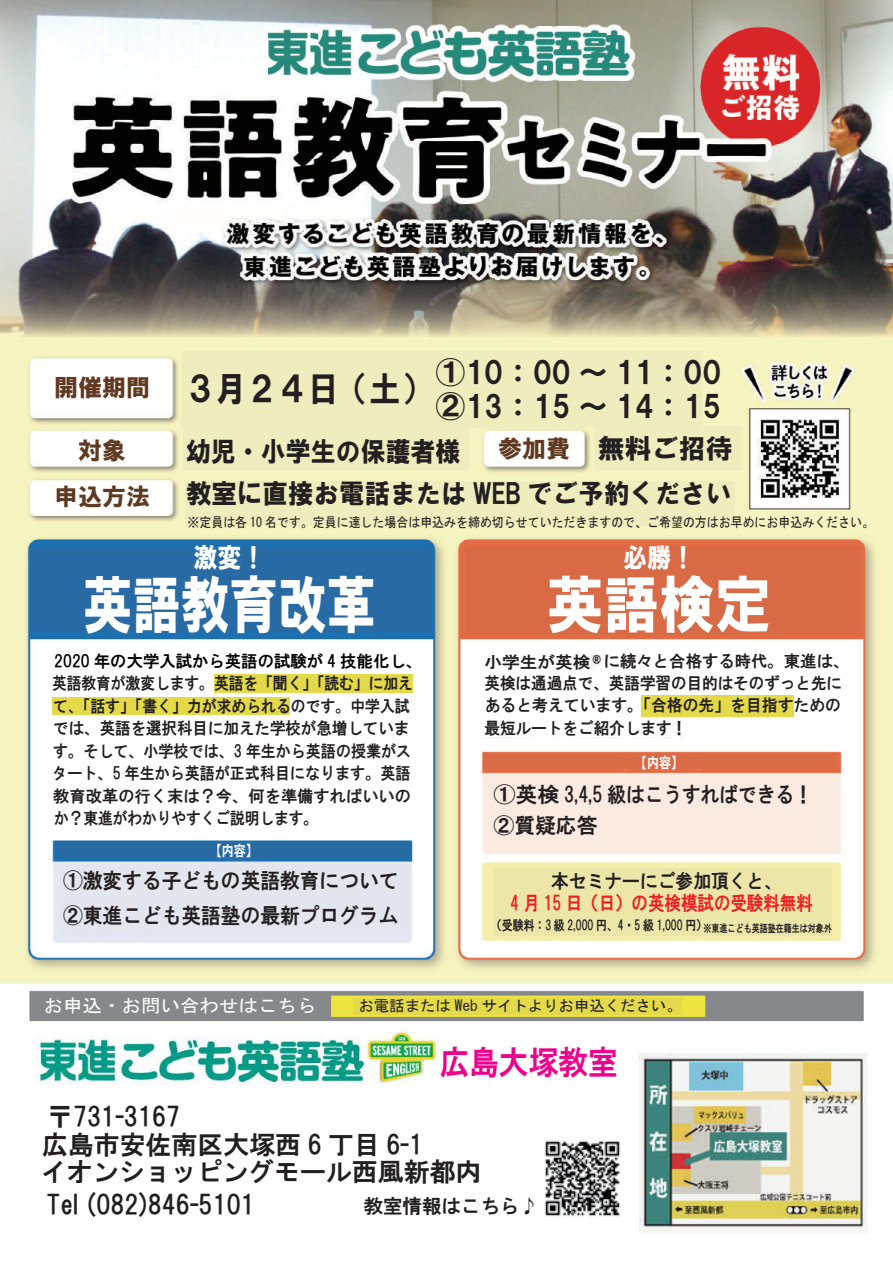
<style>
.page{position:relative;width:893px;height:1263px;background:#fff}
.page>*{position:absolute;margin:0;border:0;box-sizing:border-box;transform-origin:0 0}
.t1{font:63px "HGS Soei Kakugothic UB";color:#fff;scale:.77 1}
.t2{font:63px "HGS Soei Kakugothic UB";color:#fff;scale:.89 1}
.t3{font:34.5px "HGS Soei Kakugothic UB";color:#231f20;scale:.89 1}
.t4{font:33px "HGS Gothic E";color:#ed028c;scale:.9 1}
.t5{font:30px "HGS Soei Kakugothic UB";color:#231f20}
.t6{font:27px/42.5px "HGS Soei Kakugothic UB";color:#231f20;scale:.92 1}
.t7{font:27px "HGS Soei Kakugothic UB";color:#fff;scale:.89 1}
.t8{font:27px "HGS Soei Kakugothic UB";color:#231f20}
.t9{font:25.95px/27.5px "HGS Gothic E";color:#231f20}
.t10{font:24px/46.5px "HGS Soei Kakugothic UB";color:#5f3a20;text-align:center}
.t11{font:21px/34.8px "HGS Gothic E";color:#231f20;scale:.94 1}
.t12{font:21px/31.5px "HGS Gothic E";color:#231f20;scale:1.05 1}
.t13{font:19.5px "HGS Gothic E";color:#ee1d23;scale:.84 1}
.t14{font:19.5px "HGS Gothic E";color:#231f20;scale:.91 1}
.t15{font:19.5px "HGS Gothic E";color:#231f20}
.t16{font:18px "MS Gothic";color:#fff;scale:1.08 1}
.t17{font:16.5px/22.5px "HGS Gothic E";color:#231f20;text-align:justify;scale:.94 1}
.t18{font:16.5px/23.2px "HGS Gothic E";color:#231f20;scale:.89 1}
.t19{font:16.5px/22.5px "HGS Gothic E";color:#231f20;scale:1.07 1}
.t20{font:16.5px "HGS Gothic E";color:#000}
.t21{font:16.5px "HGS Gothic E";color:#231f20;scale:.96 1}
.t22{font:15px "MS Gothic";color:#231f20}
.t23{font:15px "HGS Gothic E";color:#fff;scale:.79 1}
.t24{font:13.5px "MS Gothic";color:#231f20;scale:.88 1}
.t25{font:13.5px "HGS Gothic E";color:#231f20;scale:.8 1}
</style>
<div class="page">
<img style="left:0;top:0;width:892px;height:1233px">
<div style="left:354px;top:998px;width:328px;height:16px;background:#e3d949"></div>
<div style="left:40px;top:995px;width:278px;height:22px;background:#87888c"></div>
<div style="left:45px;top:366px;width:108px;height:45px;background:#fff"></div>
<div style="left:60px;top:435px;width:94px;height:29px;background:#fff"></div>
<div style="left:56px;top:483px;width:94px;height:29px;background:#fff"></div>
<div style="left:494px;top:435px;width:82px;height:29px;background:#fff"></div>
<div style="left:181px;top:351px;width:520px;height:77px;background:#efecbd"></div>
<div style="left:184px;top:427px;width:285px;height:44px;background:#efecbd"></div>
<div style="left:185px;top:482px;width:550px;height:44px;background:#efecbd"></div>
<div style="left:594px;top:427px;width:148px;height:44px;background:#efecbd"></div>
<div style="left:32px;top:548px;width:400px;height:84px;background:#276aa4"></div>
<div style="left:465px;top:546px;width:395px;height:88px;background:#d86b46"></div>
<div style="left:40px;top:646px;width:379px;height:185px;background:#fff"></div>
<div style="left:60px;top:865px;width:348px;height:69px;background:#e3e6ee"></div>
<div style="left:472px;top:646px;width:118px;height:25px;background:#fff"></div>
<div style="left:602px;top:646px;width:244px;height:25px;background:#fff"></div>
<div style="left:478px;top:670px;width:369px;height:67px;background:#fff"></div>
<div style="left:491px;top:776px;width:336px;height:74px;background:#fbeae0"></div>
<div style="left:57px;top:842px;width:353px;height:16px;background:#286ba3"></div>
<div style="left:484px;top:754px;width:352px;height:15px;background:#d86b46"></div>
<div style="left:494px;top:868px;width:338px;height:67px;background:#ede6a9"></div>
<div style="left:214px;top:674px;width:198px;height:18px;background:#e3d949"></div>
<div style="left:52px;top:697px;width:238px;height:17px;background:#e3d949"></div>
<div style="left:642px;top:695px;width:152px;height:21px;background:#e3d949"></div>
<img style="left:36px;top:1030px;width:402px;height:55px">
<img style="left:538px;top:1135px;width:88px;height:88px">
<img style="left:640px;top:1053px;width:228px;height:179px">
<h3 class="t10" style="left:54px;top:364px;width:97px">開催期間</h3>
<h2 class="t3" style="left:185px;top:371px;width:277px">３月２４日（土）</h2>
<h3 class="t5" style="left:435px;top:357px;width:287px">①10：00 ～ 11：00</h3>
<h3 class="t5" style="left:435px;top:391px;width:287px">②13：15 ～ 14：15</h3>
<h3 class="t8" style="left:598px;top:435px;width:136px">無料ご招待</h3>
<h3 class="t10" style="left:54px;top:427px;width:97px">対象<br>申込方法</h3>
<h3 class="t10" style="left:498px;top:425px;width:73px">参加費</h3>
<h3 class="t6" style="left:186px;top:430px;width:595px">幼児・小学生の保護者様<br>教室に直接お電話または WEB でご予約ください</h3>
<p class="t24" style="left:188px;top:515px;width:782px">※定員は各 10 名です。定員に達した場合は申込みを締め切らせていただきますので、ご希望の方はお早めにお申込みください。</p>
<h3 class="t7" style="left:194px;top:544px;width:82px">激変！</h3>
<h1 class="t1" style="left:84px;top:572px;width:381px">英語教育改革</h1>
<p class="t20" style="left:54px;top:653px;width:369px">2020 年の大学入試から英語の試験が 4 技能化し、</p>
<p class="t18" style="left:52px;top:671px;width:407px">英語教育が激変します。英語を「聞く」「読む」に加えて、「話す」「書く」力が求められるのです。中学入試</p>
<p class="t17" style="left:52px;top:717px;width:383px">では、英語を選択科目に加えた学校が急増しています。そして、小学校では、3 年生から英語の授業がスタート、5 年生から英語が正式科目になります。英語教育改革の行く末は？今、何を準備すればいいのか？東進がわかりやすくご説明します。</p>
<p class="t23" style="left:210px;top:843px;width:62px">【内容】</p>
<p class="t11" style="left:63px;top:863px;width:358px">①激変する子どもの英語教育について<br>②東進こども英語塾の最新プログラム</p>
<h3 class="t7" style="left:623px;top:544px;width:82px">必勝！</h3>
<h1 class="t2" style="left:547px;top:572px;width:253px">英語検定</h1>
<p class="t19" style="left:484px;top:650px;width:342px">小学生が英検 に続々と合格する時代。東進は、英検は通過点で、英語学習の目的はそのずっと先に</p>
<p class="t17" style="left:484px;top:717px;width:217px">最短ルートをご紹介します！</p>
<p class="t21" style="left:485px;top:697px;width:373px">あると考えています。「合格の先」を目指すための</p>
<p class="t23" style="left:635px;top:755px;width:62px">【内容】</p>
<p class="t12" style="left:494px;top:778px;width:305px">①英検 3,4,5 級はこうすればできる！<br>②質疑応答</p>
<p class="t14" style="left:551px;top:871px;width:255px">本セミナーにご参加頂くと、</p>
<p class="t13" style="left:510px;top:893px;width:362px">4 月 15 日（日）の英検模試の受験料無料</p>
<p class="t25" style="left:491px;top:918px;width:428px">（受験料：3 級 2,000 円、4・5 級 1,000 円）<sub>※東進こども英語塾在籍生は対象外</sub></p>
<p class="t16" style="left:44px;top:997px;width:254px">お申込・お問い合わせはこちら</p>
<p class="t22" style="left:358px;top:998px;width:325px">お電話または Web サイトよりお申込ください。</p>
<h3 class="t4" style="left:440px;top:1046px;width:200px">広島大塚教室</h3>
<h3 class="t9" style="left:42px;top:1103px;width:383px">〒731-3167<br>広島市安佐南区大塚西 6 丁目 6-1</h3>
<h3 class="t9" style="left:46px;top:1191px;width:210px">Tel (082)846-5101</h3>
<p class="t15" style="left:364px;top:1196px;width:176px">教室情報はこちら♪</p>
<h3 class="t9" style="left:41px;top:1158px;width:442px">イオンショッピングモール西風新都内</h3>
</div>
